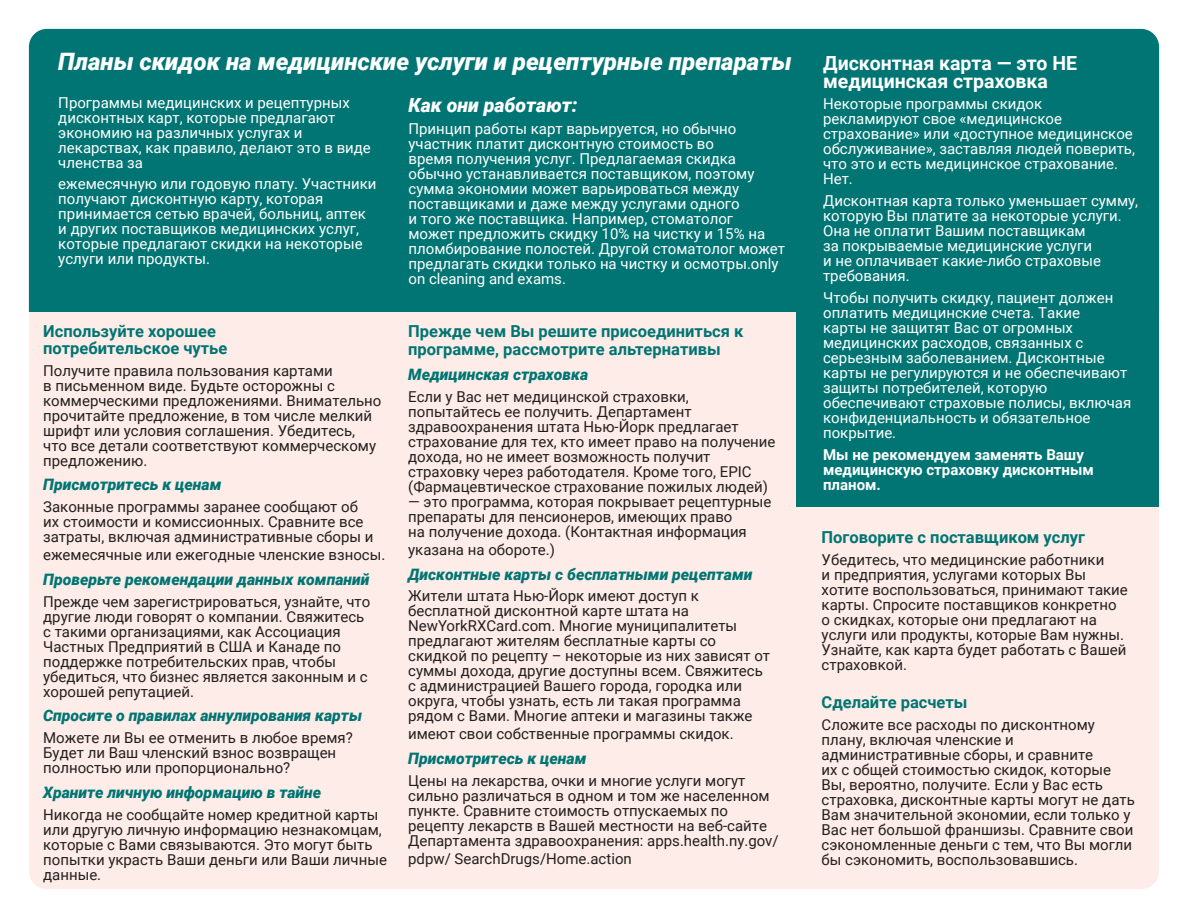
<style>
.page{position:relative;width:1188px;height:918px;background:#fff}
.page>*{position:absolute;margin:0;border:0;box-sizing:border-box;transform-origin:0 0}
.t1{font:italic 900 24px "Roboto";color:#fff}
.t2{font:700 19.5px/18px "Roboto";color:#fff}
.t3{font:italic 900 19.5px "Roboto";color:#fff}
.t4{font:700 16.5px/18px "Roboto";color:#007573}
.t5{font:italic 900 15.75px "Roboto";color:#007573}
.t6{font:15px/15px "Roboto";color:#231f20}
.t7{font:15px/15px "Roboto";color:#fff}
.t8{font:700 15px/15px "Roboto";color:#fff}
</style>
<div class="page">
<div style="left:29px;top:312px;width:1130px;height:577px;background:#fdece7"></div>
<div style="left:29px;top:29px;width:1130px;height:283px;background:#007573"></div>
<div style="left:796px;top:237px;width:363px;height:270px;background:#007573"></div>
<p class="t1" style="left:58px;top:44px;width:735px">Планы скидок на медицинские услуги и рецептурные препараты</p>
<p class="t7" style="left:58px;top:94px;width:314px">Программы медицинских и рецептурных дисконтных карт, которые предлагают экономию на различных услугах и лекарствах, как правило, делают это в виде членства за</p>
<p class="t7" style="left:58px;top:176px;width:320px">ежемесячную или годовую плату. Участники получают дисконтную карту, которая принимается сетью врачей, больниц, аптек и других поставщиков медицинских услуг, которые предлагают скидки на некоторые услуги или продукты.</p>
<p class="t4" style="left:43px;top:322px;width:174px">Используйте хорошее</p>
<p class="t4" style="left:43px;top:338px;width:186px">потребительское чутье</p>
<p class="t6" style="left:43px;top:362px;width:340px">Получите правила пользования картами<br>в письменном виде. Будьте осторожны с коммерческими предложениями. Внимательно прочитайте предложение, в том числе мелкий шрифт или условия соглашения. Убедитесь, что все детали соответствуют коммерческому предложению.</p>
<p class="t5" style="left:43px;top:474px;width:180px">Присмотритесь к ценам</p>
<p class="t6" style="left:43px;top:499px;width:332px">Законные программы заранее сообщают об их стоимости и комиссионных. Сравните все затраты, включая административные сборы и</p>
<p class="t6" style="left:43px;top:547px;width:344px">ежемесячные или ежегодные членские взносы.</p>
<p class="t5" style="left:43px;top:568px;width:328px">Проверьте рекомендации данных компаний</p>
<p class="t6" style="left:43px;top:593px;width:329px">Прежде чем зарегистрироваться, узнайте, что другие люди говорят о компании. Свяжитесь с такими организациями, как Ассоциация Частных Предприятий в США и Канаде по поддержке потребительских прав, чтобы убедиться, что бизнес является законным и с хорошей репутацией.</p>
<p class="t5" style="left:43px;top:705px;width:320px">Спросите о правилах аннулирования карты</p>
<p class="t6" style="left:43px;top:730px;width:311px">Можете ли Вы ее отменить в любое время?<br>Будет ли Ваш членский взнос возвращен полностью или пропорционально?</p>
<p class="t5" style="left:43px;top:781px;width:280px">Храните личную информацию в тайне</p>
<p class="t6" style="left:43px;top:806px;width:345px">Никогда не сообщайте номер кредитной карты или другую личную информацию незнакомцам, которые с Вами связываются. Это могут быть попытки украсть Ваши деньги или Ваши личные данные.</p>
<p class="t3" style="left:409px;top:92px;width:171px">Как они работают:</p>
<p class="t7" style="left:409px;top:121px;width:378px">Принцип работы карт варьируется, но обычно участник платит дисконтную стоимость во<br>время получения услуг. Предлагаемая скидка обычно устанавливается поставщиком, поэтому сумма экономии может варьироваться между поставщиками и даже между услугами одного<br>и того же поставщика. Например, стоматолог<br>может предложить скидку 10% на чистку и 15% на пломбирование полостей. Другой стоматолог может предлагать скидки только на чистку и осмотры.only on cleaning and exams.</p>
<p class="t4" style="left:408px;top:322px;width:337px">Прежде чем Вы решите присоединиться к программе, рассмотрите альтернативы</p>
<p class="t5" style="left:408px;top:364px;width:182px">Медицинская страховка</p>
<p class="t6" style="left:408px;top:389px;width:369px">Если у Вас нет медицинской страховки, попытайтесь ее получить. Департамент здравоохранения штата Нью-Йорк предлагает страхование для тех, кто имеет право на получение дохода, но не имеет возможность получит страховку через работодателя. Кроме того, EPIC (Фармацевтическое страхование пожилых людей)</p>
<p class="t6" style="left:408px;top:494px;width:365px">— это программа, которая покрывает рецептурные препараты для пенсионеров, имеющих право<br>на получение дохода. (Контактная информация</p>
<p class="t6" style="left:408px;top:542px;width:148px">указана на обороте.)</p>
<p class="t5" style="left:408px;top:563px;width:346px">Дисконтные карты с бесплатными рецептами</p>
<p class="t6" style="left:408px;top:588px;width:363px">Жители штата Нью-Йорк имеют доступ к бесплатной дисконтной карте штата на NewYorkRXCard.com. Многие муниципалитеты предлагают жителям бесплатные карты со скидкой по рецепту – некоторые из них зависят от суммы дохода, другие доступны всем. Свяжитесь с администрацией Вашего города, городка или округа, чтобы узнать, есть ли такая программа рядом с Вами. Многие аптеки и магазины также</p>
<p class="t6" style="left:408px;top:726px;width:327px">имеют свои собственные программы скидок.</p>
<p class="t5" style="left:408px;top:748px;width:180px">Присмотритесь к ценам</p>
<p class="t6" style="left:408px;top:773px;width:372px">Цены на лекарства, очки и многие услуги могут сильно различаться в одном и том же населенном пункте. Сравните стоимость отпускаемых по рецепту лекарств в Вашей местности на веб-сайте Департамента здравоохранения: apps.health.ny.gov/</p>
<p class="t6" style="left:408px;top:851px;width:225px">pdpw/ SearchDrugs/Home.action</p>
<p class="t2" style="left:823px;top:53px;width:256px">Дисконтная карта — это НЕ медицинская страховка</p>
<p class="t7" style="left:823px;top:96px;width:313px">Некоторые программы скидок рекламируют свое «медицинское страхование» или «доступное медицинское обслуживание», заставляя людей поверить, что это и есть медицинское страхование.<br>Нет.</p>
<p class="t7" style="left:823px;top:193px;width:317px">Дисконтная карта только уменьшает сумму, которую Вы платите за некоторые услуги.<br>Она не оплатит Вашим поставщикам<br>за покрываемые медицинские услуги<br>и не оплачивает какие-либо страховые требования.</p>
<p class="t7" style="left:823px;top:290px;width:310px">Чтобы получить скидку, пациент должен оплатить медицинские счета. Такие<br>карты не защитят Вас от огромных медицинских расходов, связанных с серьезным заболеванием. Дисконтные карты не регулируются и не обеспечивают защиты потребителей, которую обеспечивают страховые полисы, включая конфиденциальность и обязательное покрытие.</p>
<p class="t8" style="left:823px;top:446px;width:272px">Мы не рекомендуем заменять Вашу медицинскую страховку дисконтным планом.</p>
<p class="t4" style="left:822px;top:528px;width:265px">Поговорите с поставщиком услуг</p>
<p class="t6" style="left:822px;top:551px;width:308px">Убедитесь, что медицинские работники<br>и предприятия, услугами которых Вы хотите воспользоваться, принимают такие карты. Спросите поставщиков конкретно о скидках, которые они предлагают на услуги или продукты, которые Вам нужны.<br>Узнайте, как карта будет работать с Вашей страховкой.</p>
<p class="t4" style="left:822px;top:692px;width:147px">Сделайте расчеты</p>
<p class="t6" style="left:822px;top:716px;width:315px">Сложите все расходы по дисконтному плану, включая членские и административные сборы, и сравните<br>их с общей стоимостью скидок, которые Вы, вероятно, получите. Если у Вас есть страховка, дисконтные карты могут не дать Вам значительной экономии, если только у Вас нет большой франшизы. Сравните свои сэкономленные деньги с тем, что Вы могли бы сэкономить, воспользовавшись.</p>
</div>
